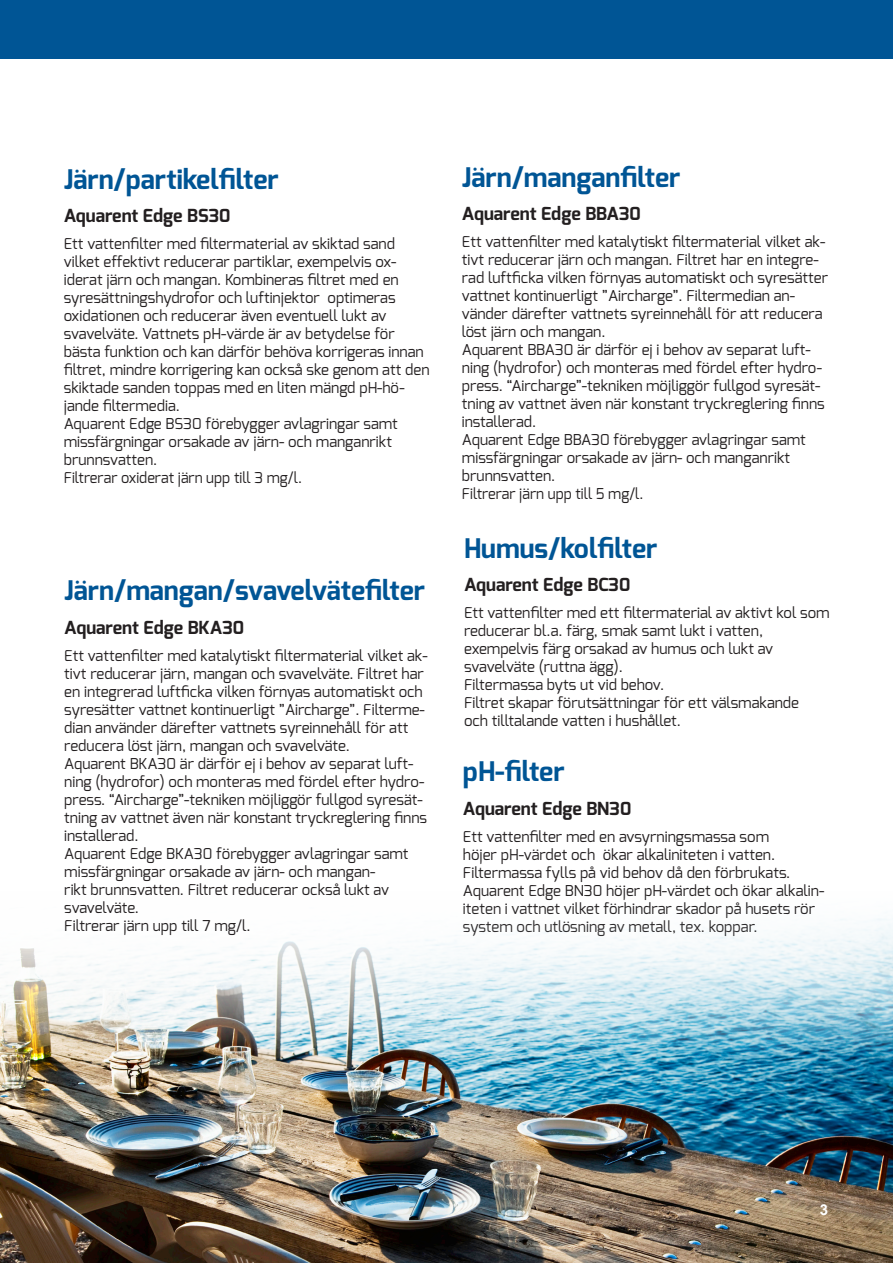
<style>
.page{position:relative;width:893px;height:1263px;background:#fff}
.page>*{position:absolute;margin:0;border:0;box-sizing:border-box;transform-origin:0 0}
.t1{font:700 27px "Exo";color:#005595}
.t2{font:700 18px "Exo";color:#231f20}
.t3{font:15px/18px "Exo";color:#231f20}
.t4{font:700 15px "Arial";color:#fff}
</style>
<div class="page">
<hr style="left:0;top:0;width:1px;height:59px;background:#005595">
<div style="left:1px;top:0;width:892px;height:59px;background:#005595"></div>
<img style="left:0;top:918px;width:893px;height:345px">
<p class="t1" style="left:64px;top:162px;width:217px">Järn/partikelfilter</p>
<p class="t2" style="left:64px;top:204px;width:168px">Aquarent Edge BS30</p>
<p class="t3" style="left:64px;top:235px;width:367px">Ett vattenfilter med filtermaterial av skiktad sand vilket effektivt reducerar partiklar, exempelvis ox&shy;iderat järn och mangan. Kombineras filtret med en syresättningshydrofor och luftinjektor optimeras oxidationen och reducerar även eventuell lukt av svavelväte. Vattnets pH-värde är av betydelse för bästa funktion och kan därför behöva korrigeras innan filtret, mindre korrigering kan också ske genom att den skiktade sanden toppas med en liten mängd pH-hö&shy;jande filtermedia.</p>
<p class="t3" style="left:64px;top:415px;width:336px">Aquarent Edge BS30 förebygger avlagringar samt missfärgningar orsakade av järn- och manganrikt brunnsvatten.</p>
<p class="t3" style="left:64px;top:469px;width:240px">Filtrerar oxiderat järn upp till 3 mg/l.</p>
<p class="t1" style="left:64px;top:573px;width:362px">Järn/mangan/svavelvätefilter</p>
<p class="t2" style="left:64px;top:616px;width:181px">Aquarent Edge BKA30</p>
<p class="t3" style="left:64px;top:646px;width:364px">Ett vattenfilter med katalytiskt filtermaterial vilket ak&shy;tivt reducerar järn, mangan och svavelväte. Filtret har en integrerad luftficka vilken förnyas automatiskt och syresätter vattnet kontinuerligt ”Aircharge”. Filterme&shy;dian använder därefter vattnets syreinnehåll för att reducera löst järn, mangan och svavelväte.</p>
<p class="t3" style="left:64px;top:754px;width:364px">Aquarent BKA30 är därför ej i behov av separat luft&shy;ning (hydrofor) och monteras med fördel efter hydro&shy;press. “Aircharge”-tekniken möjliggör fullgod syresät&shy;tning av vattnet även när konstant tryckreglering finns installerad.</p>
<p class="t3" style="left:64px;top:844px;width:346px">Aquarent Edge BKA30 förebygger avlagringar samt missfärgningar orsakade av järn- och mangan-<br>rikt brunnsvatten. Filtret reducerar också lukt av svavelväte.</p>
<p class="t3" style="left:64px;top:916px;width:188px">Filtrerar järn upp till 7 mg/l.</p>
<p class="t1" style="left:462px;top:160px;width:220px">Järn/manganfilter</p>
<p class="t2" style="left:462px;top:202px;width:180px">Aquarent Edge BBA30</p>
<p class="t3" style="left:462px;top:233px;width:368px">Ett vattenfilter med katalytiskt filtermaterial vilket ak&shy;tivt reducerar järn och mangan. Filtret har en integre&shy;rad luftficka vilken förnyas automatiskt och syresätter vattnet kontinuerligt ”Aircharge”. Filtermedian an&shy;vänder därefter vattnets syreinnehåll för att reducera löst järn och mangan.</p>
<p class="t3" style="left:462px;top:341px;width:364px">Aquarent BBA30 är därför ej i behov av separat luft&shy;ning (hydrofor) och monteras med fördel efter hydro&shy;press. “Aircharge”-tekniken möjliggör fullgod syresät&shy;tning av vattnet även när konstant tryckreglering finns installerad.</p>
<p class="t3" style="left:462px;top:431px;width:345px">Aquarent Edge BBA30 förebygger avlagringar samt missfärgningar orsakade av järn- och manganrikt brunnsvatten.</p>
<p class="t3" style="left:462px;top:485px;width:183px">Filtrerar järn upp till 5 mg/l.</p>
<p class="t1" style="left:464px;top:531px;width:195px">Humus/kolfilter</p>
<p class="t2" style="left:464px;top:573px;width:168px">Aquarent Edge BC30</p>
<p class="t3" style="left:464px;top:604px;width:367px">Ett vattenfilter med ett filtermaterial av aktivt kol som reducerar bl.a. färg, smak samt lukt i vatten,</p>
<p class="t3" style="left:464px;top:640px;width:311px">exempelvis färg orsakad av humus och lukt av svavelväte (ruttna ägg).</p>
<p class="t3" style="left:464px;top:676px;width:202px">Filtermassa byts ut vid behov.</p>
<p class="t3" style="left:464px;top:694px;width:336px">Filtret skapar förutsättningar för ett välsmakande</p>
<p class="t3" style="left:464px;top:712px;width:218px">och tilltalande vatten i hushållet.</p>
<p class="t1" style="left:463px;top:754px;width:103px">pH-filter</p>
<p class="t2" style="left:463px;top:797px;width:170px">Aquarent Edge BN30</p>
<p class="t3" style="left:463px;top:827px;width:308px">Ett vattenfilter med en avsyrningsmassa som</p>
<p class="t3" style="left:463px;top:845px;width:314px">höjer pH-värdet och ökar alkaliniteten i vatten.</p>
<p class="t3" style="left:463px;top:863px;width:329px">Filtermassa fylls på vid behov då den förbrukats.</p>
<p class="t3" style="left:463px;top:881px;width:363px">Aquarent Edge BN30 höjer pH-värdet och ökar alkalin&shy;iteten i vattnet vilket förhindrar skador på husets rör system och utlösning av metall, tex. koppar.</p>
<p class="t4" style="left:820px;top:1199px;width:10px">3</p>
</div>
